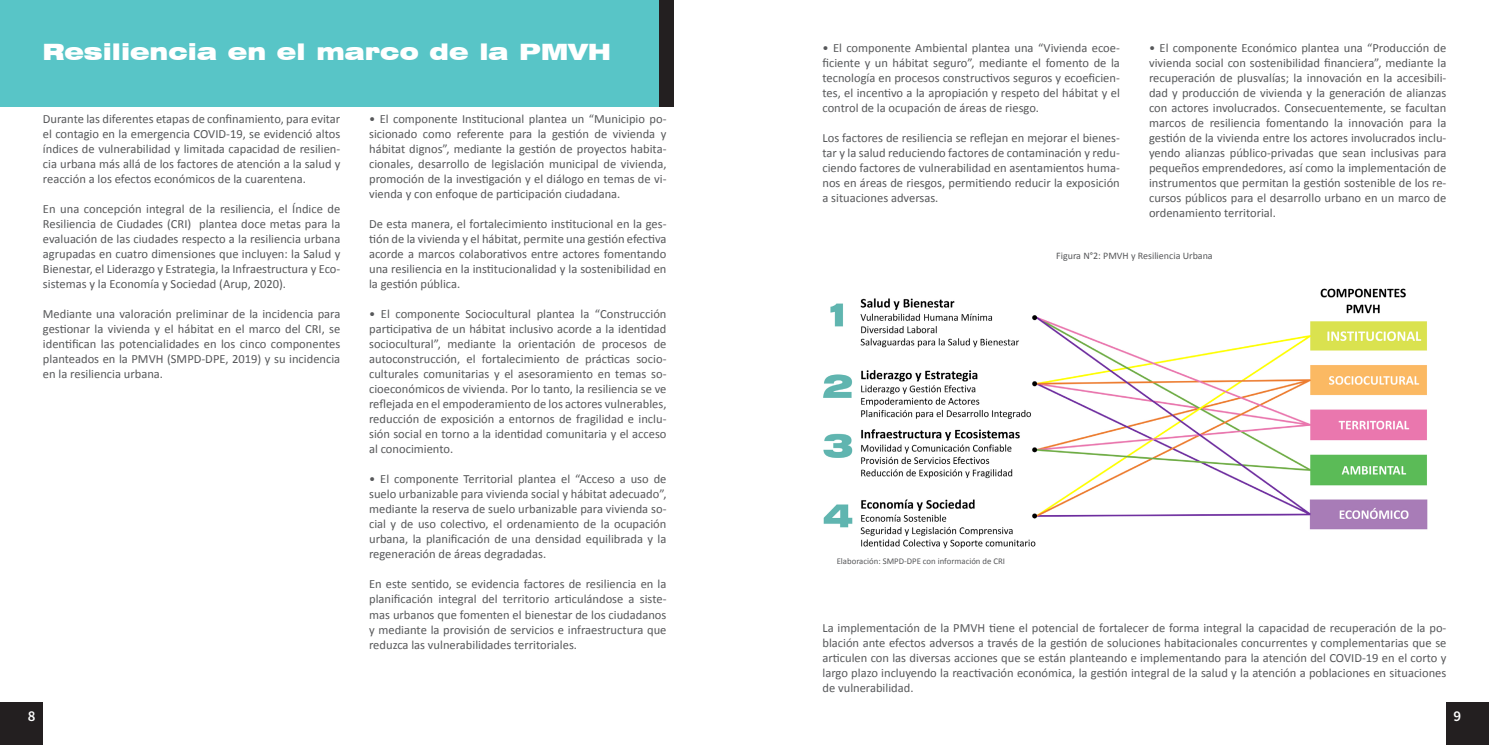
<style>
.page{position:relative;width:1489px;height:745px;background:#fff}
.page>*{position:absolute;margin:0;border:0;box-sizing:border-box;transform-origin:0 0}
._01_Párrafo_general{font:900 expanded 22.5px "Swiss 721 BT";color:#fff}
.t1{font:600 15px "Source Sans Pro";color:#fff}
._01_Párrafo_general-2{font:12.5px/15px "Calibri";color:#57585a;text-align:justify}
._01_Párrafo_general-3{font:10px "Calibri";color:#57585a}
._01_Párrafo_general-4{font:8.75px "Calibri";color:#57585a}
</style>
<div class="page">
<img style="left:823px;top:288px;width:605px;height:261px">
<div style="left:0;top:702px;width:43px;height:42px;background:#231f20"></div>
<div style="left:1446px;top:702px;width:42px;height:42px;background:#231f20"></div>
<div style="left:0;top:0;width:659px;height:106px;background:#58c5c7"></div>
<div style="left:659px;top:0;width:14px;height:106px;background:#231f20"></div>
<p class="_01_Párrafo_general" style="left:43px;top:38px;width:570px">Resiliencia en el marco de la PMVH</p>
<p class="_01_Párrafo_general-2" style="left:822px;top:40px;width:299px">• El componente Ambiental plantea una “Vivienda ecoe&shy;ficiente y un hábitat seguro”, mediante el fomento de la tecnología en procesos constructivos seguros y ecoeficien&shy;tes, el incentivo a la apropiación y respeto del hábitat y el control de la ocupación de áreas de riesgo.</p>
<p class="_01_Párrafo_general-2" style="left:822px;top:130px;width:299px">Los factores de resiliencia se reflejan en mejorar el bienes&shy;tar y la salud reduciendo factores de contaminación y redu&shy;ciendo factores de vulnerabilidad en asentamientos huma&shy;nos en áreas de riesgos, permitiendo reducir la exposición a situaciones adversas.</p>
<p class="_01_Párrafo_general-2" style="left:1148px;top:40px;width:299px">• El componente Económico plantea una “Producción de vivienda social con sostenibilidad financiera”, mediante la recuperación de plusvalías; la innovación en la accesibili&shy;dad y producción de vivienda y la generación de alianzas con actores involucrados. Consecuentemente, se facultan marcos de resiliencia fomentando la innovación para la gestión de la vivienda entre los actores involucrados inclu&shy;yendo alianzas público-privadas que sean inclusivas para pequeños emprendedores, así como la implementación de instrumentos que permitan la gestión sostenible de los re&shy;cursos públicos para el desarrollo urbano en un marco de ordenamiento territorial.</p>
<p class="_01_Párrafo_general-2" style="left:43px;top:111px;width:299px">Durante las diferentes etapas de confinamiento, para evitar</p>
<p class="_01_Párrafo_general-2" style="left:43px;top:126px;width:299px">el contagio en la emergencia COVID-19, se evidenció altos índices de vulnerabilidad y limitada capacidad de resilien&shy;cia urbana más allá de los factores de atención a la salud y reacción a los efectos económicos de la cuarentena.</p>
<p class="_01_Párrafo_general-2" style="left:43px;top:201px;width:299px">En una concepción integral de la resiliencia, el Índice de Resiliencia de Ciudades (CRI) plantea doce metas para la evaluación de las ciudades respecto a la resiliencia urbana agrupadas en cuatro dimensiones que incluyen: la Salud y Bienestar, el Liderazgo y Estrategia, la Infraestructura y Eco&shy;sistemas y la Economía y Sociedad (Arup, 2020).</p>
<p class="_01_Párrafo_general-2" style="left:43px;top:306px;width:299px">Mediante una valoración preliminar de la incidencia para gestionar la vivienda y el hábitat en el marco del CRI, se identifican las potencialidades en los cinco componentes planteados en la PMVH (SMPD-DPE, 2019) y su incidencia en la resiliencia urbana.</p>
<p class="_01_Párrafo_general-2" style="left:369px;top:111px;width:299px">• El componente Institucional plantea un “Municipio po&shy;sicionado como referente para la gestión de vivienda y hábitat dignos”, mediante la gestión de proyectos habita&shy;cionales, desarrollo de legislación municipal de vivienda, promoción de la investigación y el diálogo en temas de vi&shy;vienda y con enfoque de participación ciudadana.</p>
<p class="_01_Párrafo_general-2" style="left:369px;top:216px;width:299px">De esta manera, el fortalecimiento institucional en la ges&shy;tión de la vivienda y el hábitat, permite una gestión efectiva acorde a marcos colaborativos entre actores fomentando una resiliencia en la institucionalidad y la sostenibilidad en la gestión pública.</p>
<p class="_01_Párrafo_general-2" style="left:369px;top:306px;width:299px">• El componente Sociocultural plantea la “Construcción participativa de un hábitat inclusivo acorde a la identidad sociocultural”, mediante la orientación de procesos de autoconstrucción, el fortalecimiento de prácticas socio&shy;culturales comunitarias y el asesoramiento en temas so&shy;cioeconómicos de vivienda. Por lo tanto, la resiliencia se ve reflejada en el empoderamiento de los actores vulnerables, reducción de exposición a entornos de fragilidad e inclu&shy;sión social en torno a la identidad comunitaria y el acceso al conocimiento.</p>
<p class="_01_Párrafo_general-2" style="left:369px;top:471px;width:299px">• El componente Territorial plantea el “Acceso a uso de suelo urbanizable para vivienda social y hábitat adecuado”, mediante la reserva de suelo urbanizable para vivienda so&shy;cial y de uso colectivo, el ordenamiento de la ocupación urbana, la planificación de una densidad equilibrada y la regeneración de áreas degradadas.</p>
<p class="_01_Párrafo_general-2" style="left:369px;top:576px;width:299px">En este sentido, se evidencia factores de resiliencia en la planificación integral del territorio articulándose a siste&shy;mas urbanos que fomenten el bienestar de los ciudadanos y mediante la provisión de servicios e infraestructura que reduzca las vulnerabilidades territoriales.</p>
<p class="_01_Párrafo_general-3" style="left:1056px;top:249px;width:158px">Figura N°2: PMVH y Resiliencia Urbana</p>
<p class="_01_Párrafo_general-4" style="left:836px;top:554px;width:170px">Elaboración: SMPD-DPE con información de CRI</p>
<p class="_01_Párrafo_general-2" style="left:822px;top:620px;width:625px">La implementación de la PMVH tiene el potencial de fortalecer de forma integral la capacidad de recuperación de la po&shy;blación ante efectos adversos a través de la gestión de soluciones habitacionales concurrentes y complementarias que se articulen con las diversas acciones que se están planteando e implementando para la atención del COVID-19 en el corto y largo plazo incluyendo la reactivación económica, la gestión integral de la salud y la atención a poblaciones en situaciones de vulnerabilidad.</p>
<p class="t1" style="left:28px;top:705px;width:9px">8</p>
<p class="t1" style="left:1453px;top:705px;width:9px">9</p>
</div>
